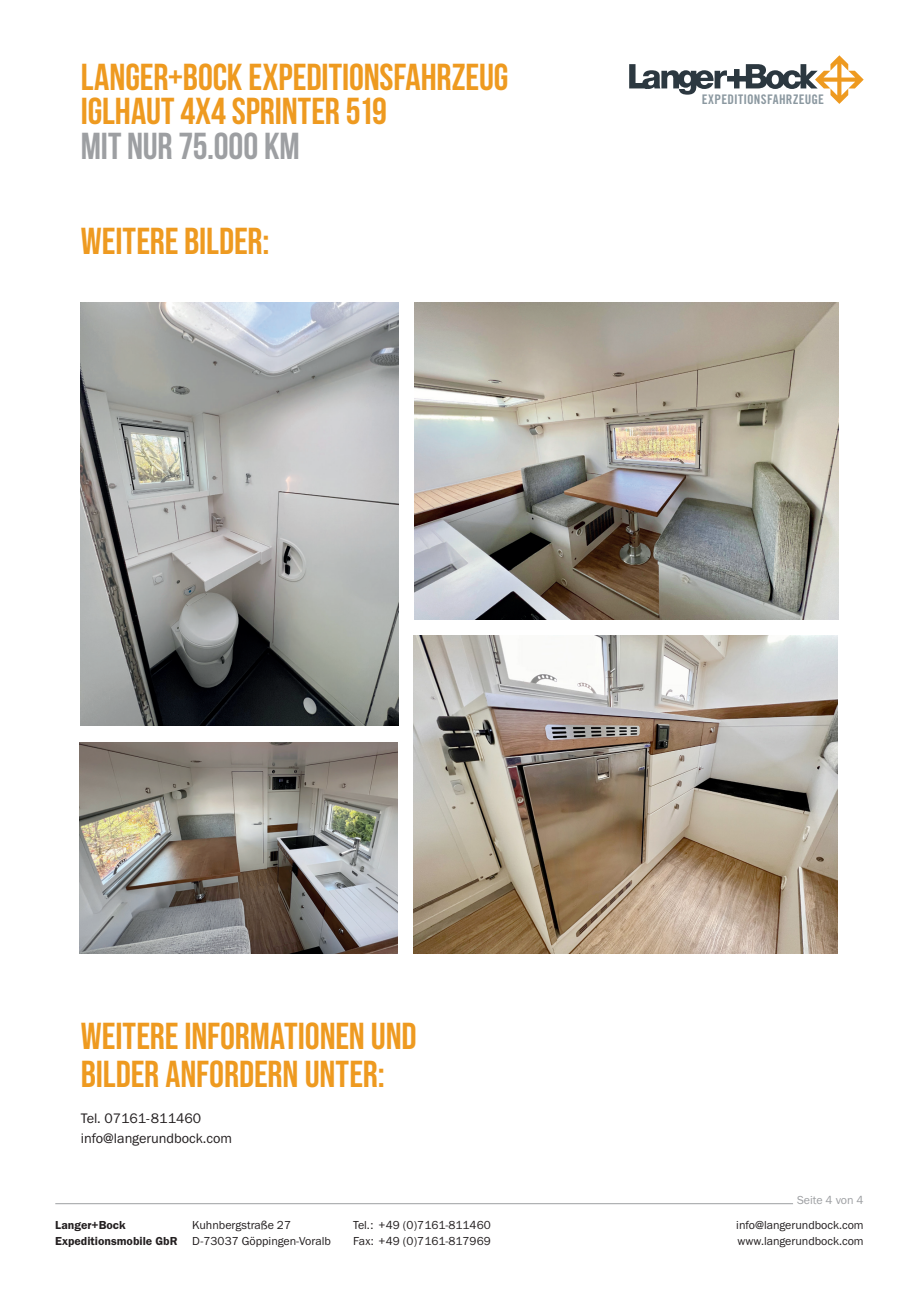
<style>
.page{position:relative;width:919px;height:1289px;background:#fff}
.page>*{position:absolute;margin:0;border:0;box-sizing:border-box;transform-origin:0 0}
.t1{font:37.5px/37.5px "Bebas Neue";letter-spacing:-.005em;color:#ee9a20}
.t2{font:700 37.5px/34.5px "Bebas Neue";letter-spacing:-.005em;color:#ee9a20}
.t3{font:700 37.5px "Bebas Neue";letter-spacing:-.005em;color:#9d9fa2}
.t4{font:14.25px/19.5px "Franklin Gothic URW Boo";color:#231f20}
.t5{font:13.2px "Trade Gothic Bold Cond Twenty";letter-spacing:.02em;color:#8b98a0}
.t6{font:12px/16.5px "Franklin Gothic URW Boo";color:#231f20}
.t7{font:12px/16.5px "Franklin Gothic URW Dem";color:#231f20}
.t8{font:12px "Franklin Gothic URW Boo";color:#9d9fa2}
</style>
<div class="page">
<hr style="left:55px;top:1203px;width:738px;height:1px;background:#9d9fa2">
<svg style="left:629px;top:55px;width:234px;height:49px"></svg>
<img style="left:81px;top:302px;width:317px;height:423px">
<img style="left:414px;top:302px;width:424px;height:317px">
<img style="left:414px;top:636px;width:423px;height:317px">
<img style="left:80px;top:742px;width:318px;height:212px">
<h1 class="t2" style="left:81px;top:59px;width:429px">LANGER+BOCK EXPEDITIONSFAHRZEUG<br>IGLHAUT 4X4 SPRINTER 519</h1>
<h1 class="t3" style="left:81px;top:125px;width:220px">MIT NUR 75.000 KM</h1>
<h1 class="t1" style="left:81px;top:221px;width:190px">WEITERE BILDER:</h1>
<p class="t5" style="left:701px;top:91px;width:124px">EXPEDITIONSFAHRZEUGE</p>
<h1 class="t1" style="left:81px;top:1016px;width:337px">WEITERE INFORMATIONEN UND<br>BILDER ANFORDERN UNTER:</h1>
<p class="t4" style="left:81px;top:1108px;width:153px">Tel. 07161-811460 info@langerundbock.com</p>
<p class="t8" style="left:797px;top:1192px;width:68px">Seite 4 von 4</p>
<p class="t7" style="left:55px;top:1216px;width:124px">Langer+Bock<br>Expeditionsmobile GbR</p>
<p class="t6" style="left:192px;top:1216px;width:140px">Kuhnbergstraße 27<br>D-73037 Göppingen-Voralb</p>
<p class="t6" style="left:353px;top:1216px;width:139px">Tel.: +49 (0)7161-811460<br>Fax: +49 (0)7161-817969</p>
<p class="t6" style="left:736px;top:1216px;width:129px">info@langerundbock.com www.langerundbock.com</p>
</div>
